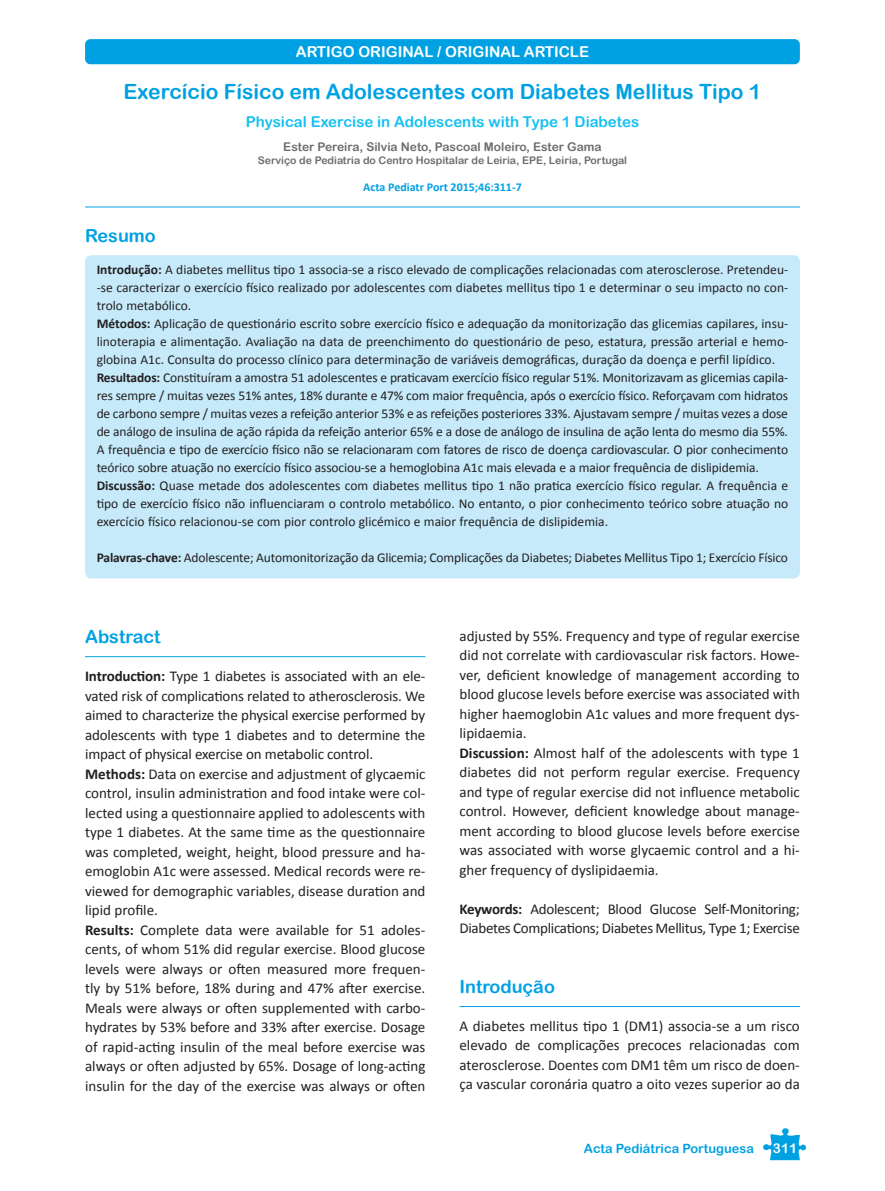
<style>
.page{position:relative;width:885px;height:1191px;background:#fff}
.page>*{position:absolute;margin:0;border:0;box-sizing:border-box;transform-origin:0 0}
.t1{font:21px "Arial Rounded MT Bold";color:#00a1e3}
.t2{font:18px "Arial Rounded MT Bold";color:#00a1e3}
.t3{font:15px/19.5px "Calibri";color:#231f20}
.t4{font:15px/19.5px "Calibri";letter-spacing:-.02em;color:#231f20}
.t5{font:15px "Arial Rounded MT Bold";color:#15c0f2}
.t6{font:15px "Arial Rounded MT Bold";color:#fff}
.t7{font:13.5px/18px "Calibri";letter-spacing:-.01em;color:#231f20}
.t8{font:13.5px "Arial Rounded MT Bold";color:#fff}
.t9{font:12.75px "Arial Rounded MT Bold";color:#00a1e3}
.t10{font:12px "Arial Rounded MT Bold";color:#6c6d70}
.t11{font:700 12px "Calibri";color:#00a1e3}
.t12{font:10.5px "Arial Rounded MT Bold";color:#6c6d70}
.s1{font-weight:700}
</style>
<div class="page">
<div style="left:85px;top:39px;width:714px;height:25px;background:#00a1e3;border-radius:5px"></div>
<svg style="left:763px;top:1128px;width:43px;height:32px"></svg>
<hr style="left:85px;top:656px;width:340px;height:1px;background:#00a1e3">
<hr style="left:459px;top:1006px;width:340px;height:1px;background:#00a1e3">
<hr style="left:85px;top:207px;width:714px;height:1px;background:#00a1e3">
<div style="left:85px;top:255px;width:714px;height:323px;background:#c6eafa;border-radius:6px"></div>
<p class="t6" style="left:296px;top:43px;width:294px">ARTIGO ORIGINAL / ORIGINAL ARTICLE</p>
<h1 class="t1" style="left:124px;top:79px;width:639px">Exercício Físico em Adolescentes com Diabetes Mellitus Tipo 1</h1>
<p class="t5" style="left:246px;top:113px;width:395px">Physical Exercise in Adolescents with Type 1 Diabetes</p>
<p class="t10" style="left:283px;top:140px;width:320px">Ester Pereira, Silvia Neto, Pascoal Moleiro, Ester Gama</p>
<p class="t12" style="left:258px;top:154px;width:371px">Serviço de Pediatria do Centro Hospitalar de Leiria, EPE, Leiria, Portugal</p>
<p class="t11" style="left:363px;top:179px;width:160px">Acta Pediatr Port 2015;46:311-7</p>
<p class="t2" style="left:85px;top:224px;width:72px">Resumo</p>
<p class="t7" style="left:97px;top:259px;width:693px"><span class="s1">Introdução:</span> A diabetes mellitus tipo 1 associa-se a risco elevado de complicações relacionadas com aterosclerose. Pretendeu--se caracterizar o exercício físico realizado por adolescentes com diabetes mellitus tipo 1 e determinar o seu impacto no con&shy;trolo metabólico.<br><span class="s1">Métodos:</span> Aplicação de questionário escrito sobre exercício físico e adequação da monitorização das glicemias capilares, insu&shy;linoterapia e alimentação. Avaliação na data de preenchimento do questionário de peso, estatura, pressão arterial e hemo&shy;globina A1c. Consulta do processo clínico para determinação de variáveis demográficas, duração da doença e perfil lipídico.<br><span class="s1">Resultados:</span> Constituíram a amostra 51 adolescentes e praticavam exercício físico regular 51%. Monitorizavam as glicemias capila&shy;res sempre / muitas vezes 51% antes, 18% durante e 47% com maior frequência, após o exercício físico. Reforçavam com hidratos de carbono sempre / muitas vezes a refeição anterior 53% e as refeições posteriores 33%. Ajustavam sempre / muitas vezes a dose de análogo de insulina de ação rápida da refeição anterior 65% e a dose de análogo de insulina de ação lenta do mesmo dia 55%.<br>A frequência e tipo de exercício físico não se relacionaram com fatores de risco de doença cardiovascular. O pior conhecimento teórico sobre atuação no exercício físico associou-se a hemoglobina A1c mais elevada e a maior frequência de dislipidemia.<br><span class="s1">Discussão:</span> Quase metade dos adolescentes com diabetes mellitus tipo 1 não pratica exercício físico regular. A frequência e tipo de exercício físico não influenciaram o controlo metabólico. No entanto, o pior conhecimento teórico sobre atuação no exercício físico relacionou-se com pior controlo glicémico e maior frequência de dislipidemia.</p>
<p class="t7" style="left:97px;top:547px;width:692px"><span class="s1">Palavras-chave:</span> Adolescente; Automonitorização da Glicemia; Complicações da Diabetes; Diabetes Mellitus Tipo 1; Exercício Físico</p>
<p class="t2" style="left:85px;top:625px;width:77px">Abstract</p>
<p class="t3" style="left:85px;top:665px;width:342px"><span class="s1">Introduction:</span> Type 1 diabetes is associated with an ele&shy;vated risk of complications related to atherosclerosis. We aimed to characterize the physical exercise performed by adolescents with type 1 diabetes and to determine the impact of physical exercise on metabolic control.<br><span class="s1">Methods:</span> Data on exercise and adjustment of glycaemic control, insulin administration and food intake were col&shy;lected using a questionnaire applied to adolescents with type 1 diabetes. At the same time as the questionnaire was completed, weight, height, blood pressure and ha&shy;emoglobin A1c were assessed. Medical records were re&shy;viewed for demographic variables, disease duration and lipid profile.<br><span class="s1">Results:</span> Complete data were available for 51 adoles&shy;cents, of whom 51% did regular exercise. Blood glucose levels were always or often measured more frequen&shy;tly by 51% before, 18% during and 47% after exercise.<br>Meals were always or often supplemented with carbo&shy;hydrates by 53% before and 33% after exercise. Dosage of rapid-acting insulin of the meal before exercise was always or often adjusted by 65%. Dosage of long-acting insulin for the day of the exercise was always or often</p>
<p class="t3" style="left:459px;top:625px;width:342px">adjusted by 55%. Frequency and type of regular exercise did not correlate with cardiovascular risk factors. Howe&shy;ver, deficient knowledge of management according to blood glucose levels before exercise was associated with higher haemoglobin A1c values and more frequent dys&shy;lipidaemia.<br><span class="s1">Discussion:</span> Almost half of the adolescents with type 1 diabetes did not perform regular exercise. Frequency and type of regular exercise did not influence metabolic control. However, deficient knowledge about manage&shy;ment according to blood glucose levels before exercise was associated with worse glycaemic control and a hi&shy;gher frequency of dyslipidaemia.</p>
<p class="t4" style="left:459px;top:898px;width:342px"><span class="s1">Keywords:</span> Adolescent; Blood Glucose Self-Monitoring;<br>Diabetes Complications; Diabetes Mellitus, Type 1; Exercise</p>
<p class="t2" style="left:459px;top:975px;width:97px">Introdução</p>
<p class="t3" style="left:459px;top:1015px;width:342px;text-align:justify">A diabetes mellitus tipo 1 (DM1) associa-se a um risco elevado de complicações precoces relacionadas com aterosclerose. Doentes com DM1 têm um risco de doen&shy;ça vascular coronária quatro a oito vezes superior ao da</p>
<p class="t9" style="left:584px;top:1141px;width:171px">Acta Pediátrica Portuguesa</p>
<p class="t8" style="left:772px;top:1139px;width:26px">311</p>
</div>
